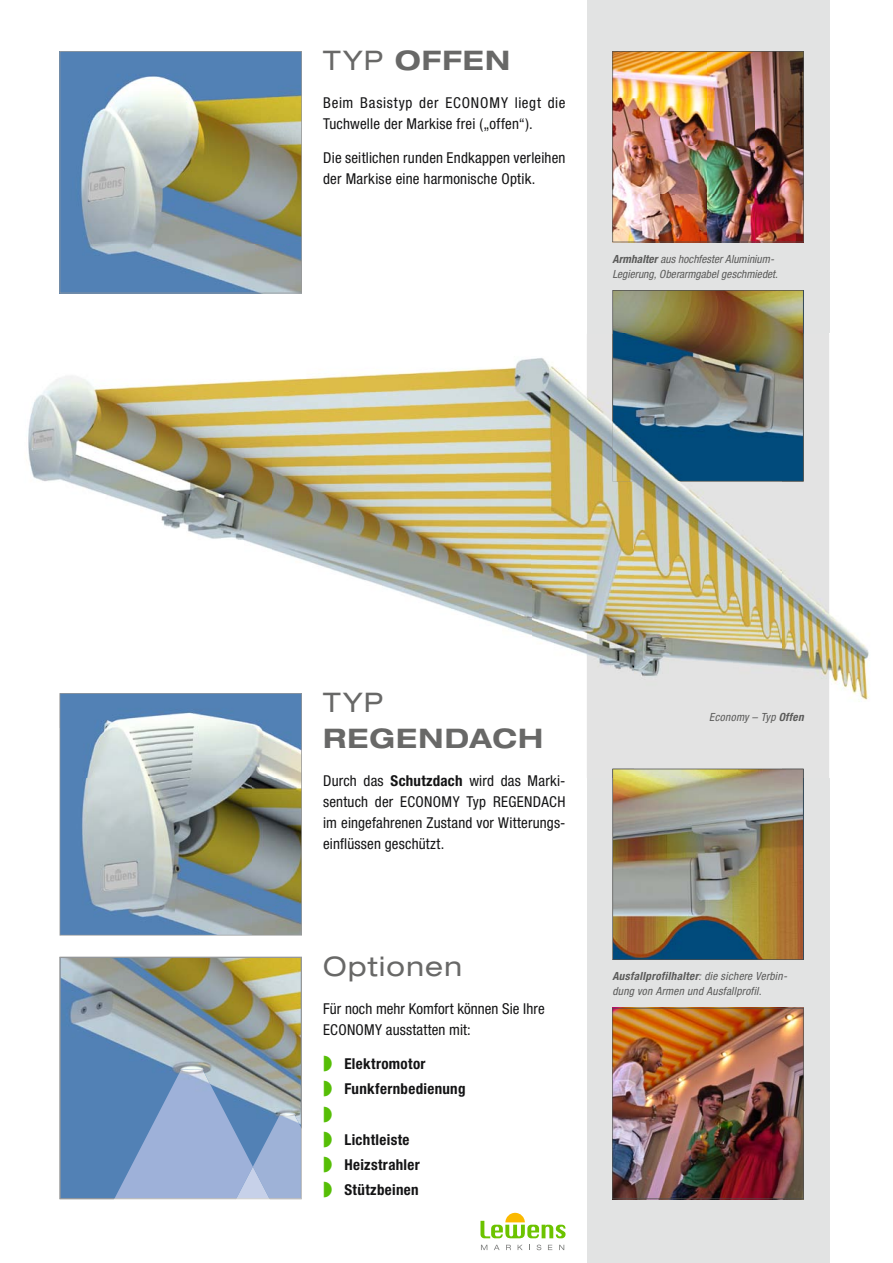
<style>
.page{position:relative;width:893px;height:1263px;background:#fff}
.page>*{position:absolute;margin:0;border:0;box-sizing:border-box;transform-origin:0 0}
.t1{font:700 expanded 27px "Helvetica Neue LT Pro";letter-spacing:.045em;color:#686867}
.t2{font:expanded 27px "Helvetica Neue LT Pro";letter-spacing:.05em;color:#686867}
.t3{font:condensed 15px/21px "Helvetica Neue LT Pro";letter-spacing:.015em;color:#141415}
.t4{font:700 condensed 15px/25.2px "Helvetica Neue LT Pro";letter-spacing:.02em;color:#141415}
.t5{font:condensed 15px/21px "Helvetica Neue LT Pro";letter-spacing:.035em;color:#141415}
.t6{font:italic condensed 11.25px/15px "Helvetica Neue LT Pro";letter-spacing:.01em;color:#5b5b5a}
.s1{font-weight:400}
.s2{font-weight:700}
.s3{color:#56be06}
</style>
<div class="page">
<div style="left:587px;top:0;width:242px;height:1263px;background:#e2e3e3"></div>
<svg style="left:60px;top:51px;width:242px;height:242px;background:#8a9da4"></svg>
<svg style="left:60px;top:729px;width:242px;height:206px;background:#8a999a"></svg>
<img style="left:660px;top:242px;width:96px;height:1px">
<img style="left:612px;top:51px;width:192px;height:191px">
<svg style="left:612px;top:290px;width:192px;height:44px;background:#907e4a"></svg>
<img style="left:612px;top:778px;width:192px;height:182px">
<img style="left:612px;top:1008px;width:192px;height:191px">
<img style="left:28px;top:359px;width:503px;height:221px">
<img style="left:531px;top:358px;width:104px;height:411px">
<img style="left:781px;top:569px;width:88px;height:200px">
<img style="left:59px;top:580px;width:420px;height:149px">
<img style="left:479px;top:580px;width:52px;height:55px">
<img style="left:59px;top:729px;width:1px;height:49px">
<img style="left:635px;top:482px;width:146px;height:287px">
<img style="left:60px;top:694px;width:241px;height:84px">
<img style="left:612px;top:334px;width:192px;height:148px">
<img style="left:612px;top:769px;width:192px;height:9px">
<img style="left:60px;top:957px;width:242px;height:242px">
<img style="left:115px;top:1069px;width:138px;height:37px">
<svg style="left:481px;top:1245px;width:6px;height:5px"></svg>
<svg style="left:494px;top:1245px;width:6px;height:5px"></svg>
<svg style="left:506px;top:1245px;width:5px;height:5px"></svg>
<svg style="left:518px;top:1245px;width:5px;height:5px"></svg>
<svg style="left:537px;top:1244px;width:4px;height:6px"></svg>
<svg style="left:548px;top:1245px;width:4px;height:5px"></svg>
<svg style="left:559px;top:1245px;width:5px;height:5px"></svg>
<svg style="left:480px;top:1213px;width:86px;height:25px"></svg>
<svg style="left:111px;top:1106px;width:191px;height:94px;background:#8ea7cf"></svg>
<h1 class="t1" style="left:323px;top:44px;width:189px"><span class="s1">TYP</span> OFFEN</h1>
<p class="t5" style="left:323px;top:92px;width:244px">Beim Basistyp der ECONOMY liegt die<br>Tuchwelle der Markise frei („offen“).</p>
<p class="t3" style="left:323px;top:147px;width:244px">Die seitlichen runden Endkappen verleihen der Markise eine harmonische Optik.</p>
<p class="t6" style="left:612px;top:252px;width:167px"><span class="s2">Armhalter</span> aus hochfester Aluminium-<br>Legierung, Oberarmgabel geschmiedet.</p>
<h1 class="t2" style="left:323px;top:687px;width:62px">TYP</h1>
<h1 class="t1" style="left:323px;top:722px;width:222px">REGENDACH</h1>
<p class="t3" style="left:323px;top:770px;width:244px;text-align:justify">Durch das <span class="s2">Schutzdach</span> wird das Marki&shy;sentuch der ECONOMY Typ REGENDACH im eingefahrenen Zustand vor Witterungs&shy;einflüssen geschützt.</p>
<h1 class="t2" style="left:323px;top:951px;width:140px">Optionen</h1>
<p class="t3" style="left:323px;top:998px;width:223px">Für noch mehr Komfort können Sie Ihre<br>ECONOMY ausstatten mit:</p>
<p class="t4" style="left:323px;top:1051px;width:144px"><span class="s3">◗</span> Elektromotor<br><span class="s3">◗</span> Funkfernbedienung</p>
<p class="t4" style="left:323px;top:1126px;width:98px"><span class="s3">◗</span> Lichtleiste <span class="s3">◗</span> Heizstrahler <span class="s3">◗</span> Stützbeinen</p>
<p class="t6" style="left:709px;top:709px;width:96px">Economy – Typ <span class="s2">Offen</span></p>
<p class="t6" style="left:612px;top:969px;width:176px"><span class="s2">Ausfallprofilhalter</span>: die sichere Verbin&shy;dung von Armen und Ausfallprofil.</p>
</div>
